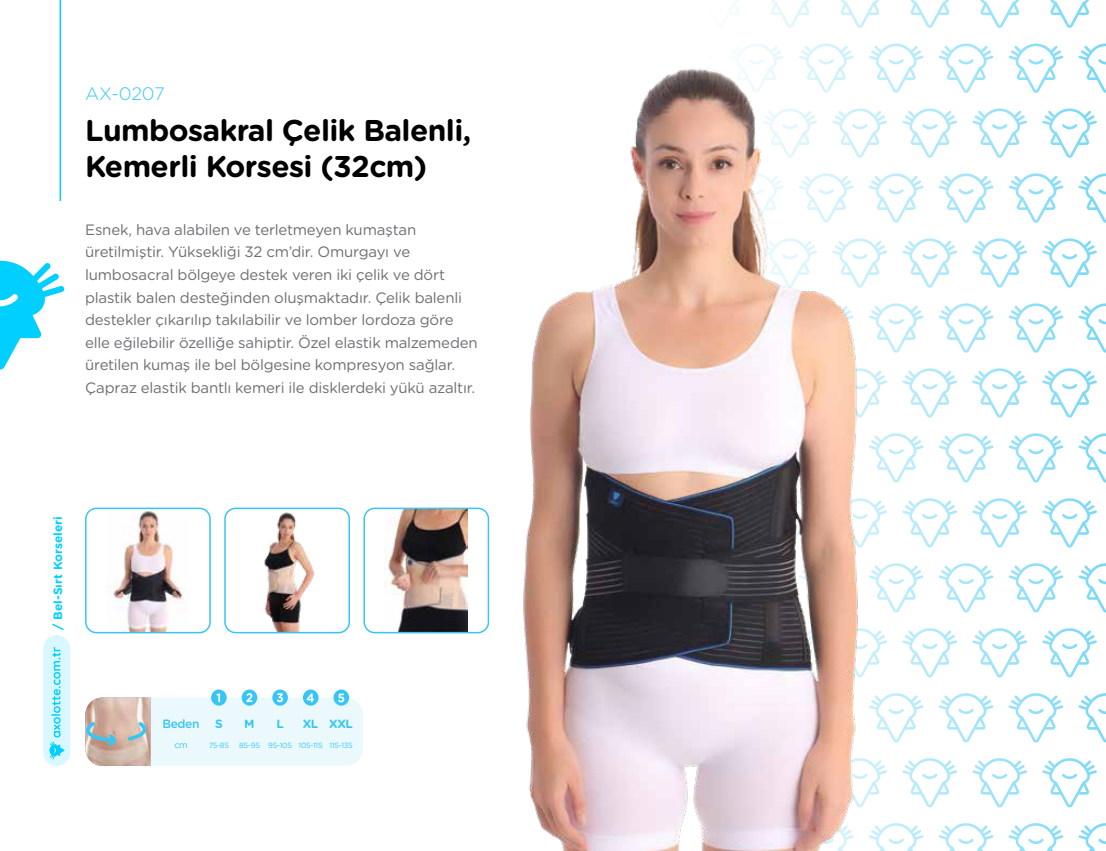
<style>
.page{position:relative;width:1106px;height:851px;background:#fff}
.page>*{position:absolute;margin:0;border:0;box-sizing:border-box;transform-origin:0 0}
.t1{font:700 30px/36px "Gotham Rounded";letter-spacing:-.02em;color:#000}
.t2{font:300 18px "Gotham Rounded";letter-spacing:-.005em;color:#37c6f4}
.t3{font:15px/22.5px "Gotham Rounded";letter-spacing:-.015em;color:#6d6e71}
.t4{font:700 12px "Gotham Rounded";color:#00cfff}
.t5{font:700 12px "Gotham Rounded";color:#37c6f4}
.t6{font:500 12px "Gotham Rounded";letter-spacing:-.03em;color:#37c6f4}
.t7{font:9px "Gotham Rounded";color:#37c6f4}
.t8{font:7.5px "Gotham Rounded";letter-spacing:-.03em;color:#37c6f4}
</style>
<div class="page">
<svg style="left:0;top:260px;width:65px;height:110px"></svg>
<hr style="left:60px;top:0;width:1px;height:201px;background:#00cfff">
<div style="left:43px;top:635px;width:27px;height:131px;background:#d9f7ff;border-radius:13px"></div>
<svg style="left:49px;top:647px;width:16px;height:112px"></svg>
<svg style="left:734px;top:0;width:372px;height:850px"></svg>
<img style="left:398px;top:47px;width:584px;height:803px">
<img style="left:106px;top:510px;width:78px;height:120px">
<div style="left:85px;top:507px;width:126px;height:126px;border:2px solid #37c6f4;border-radius:11px"></div>
<img style="left:264px;top:512px;width:51px;height:118px">
<div style="left:224px;top:507px;width:126px;height:126px;border:2px solid #37c6f4;border-radius:11px"></div>
<img style="left:385px;top:510px;width:83px;height:120px">
<div style="left:363px;top:507px;width:126px;height:126px;border:2px solid #37c6f4;border-radius:11px"></div>
<svg style="left:211px;top:689px;width:16px;height:16px"></svg>
<svg style="left:242px;top:689px;width:15px;height:16px"></svg>
<svg style="left:272px;top:689px;width:16px;height:16px"></svg>
<svg style="left:303px;top:689px;width:15px;height:16px"></svg>
<svg style="left:333px;top:689px;width:16px;height:16px"></svg>
<svg style="left:85px;top:693px;width:278px;height:72px"></svg>
<p class="t2" style="left:85px;top:81px;width:81px">AX-0207</p>
<h1 class="t1" style="left:85px;top:111px;width:388px">Lumbosakral Çelik Balenli,<br>Kemerli Korsesi (32cm)</h1>
<p class="t3" style="left:85px;top:218px;width:394px">Esnek, hava alabilen ve terletmeyen kumaştan üretilmiştir. Yüksekliği 32 cm’dir. Omurgayı ve lumbosacral bölgeye destek veren iki çelik ve dört plastik balen desteğinden oluşmaktadır. Çelik balenli destekler çıkarılıp takılabilir ve lomber lordoza göre elle eğilebilir özelliğe sahiptir. Özel elastik malzemeden üretilen kumaş ile bel bölgesine kompresyon sağlar.<br>Çapraz elastik bantlı kemeri ile disklerdeki yükü azaltır.</p>
<p class="t4" style="left:49px;top:629px;width:115px;rotate:-90deg">/ Bel-Sırt Korseleri</p>
<p class="t6" style="left:162px;top:714px;width:39px">Beden</p>
<p class="t7" style="left:174px;top:738px;width:15px">cm</p>
<p class="t5" style="left:215px;top:714px;width:9px">S</p>
<p class="t5" style="left:244px;top:714px;width:12px">M</p>
<p class="t5" style="left:276px;top:714px;width:9px">L</p>
<p class="t5" style="left:303px;top:714px;width:52px">XL XXL</p>
<p class="t8" style="left:209px;top:739px;width:22px">75-85</p>
<p class="t8" style="left:239px;top:739px;width:115px">85-95 95-105 105-115 115-135</p>
</div>
